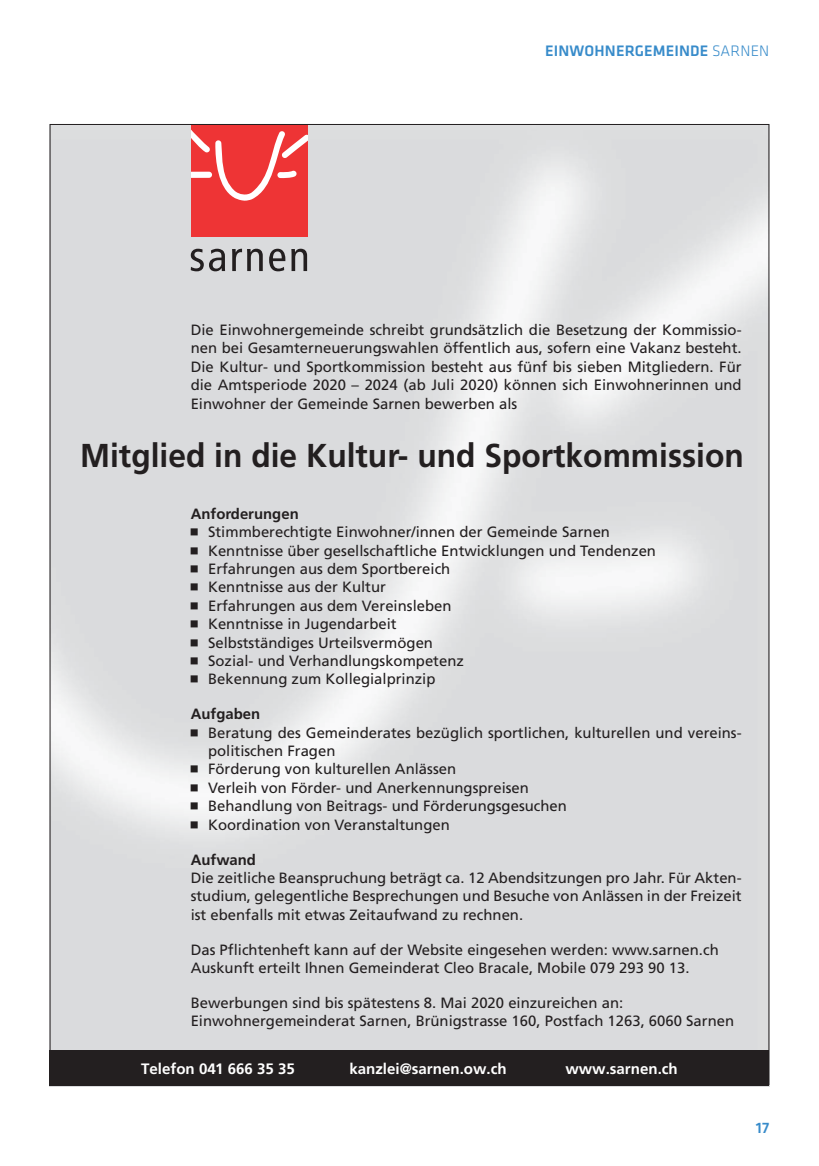
<style>
.page{position:relative;width:819px;height:1166px;background:#fff}
.page>*{position:absolute;margin:0;border:0;box-sizing:border-box;transform-origin:0 0}
.t1{font:700 33.07px "Frutiger";color:#231f20;scale:.96 1}
.t2{font:500 15.75px "Klavika";letter-spacing:.01em;color:#378bca}
.t3{font:700 15.05px "Frutiger";color:#fff}
.t4{font:14.88px/18.4px "Frutiger";color:#231f20}
.t5{font:700 14.88px "Frutiger";color:#231f20}
.s1{font-weight:300}
</style>
<div class="page">
<img style="left:52px;top:126px;width:715px;height:924px">
<div style="left:50px;top:1050px;width:719px;height:36px;background:#231f20"></div>
<div style="left:191px;top:124px;width:116px;height:113px;background:#ee3435"></div>
<svg style="left:191px;top:129px;width:116px;height:72px"></svg>
<svg style="left:191px;top:249px;width:34px;height:22px"></svg>
<svg style="left:232px;top:249px;width:31px;height:22px"></svg>
<svg style="left:269px;top:249px;width:16px;height:22px"></svg>
<svg style="left:291px;top:249px;width:16px;height:22px"></svg>
<svg style="left:191px;top:528px;width:7px;height:8px"></svg>
<svg style="left:191px;top:547px;width:7px;height:7px"></svg>
<svg style="left:191px;top:565px;width:7px;height:7px"></svg>
<svg style="left:191px;top:584px;width:7px;height:7px"></svg>
<svg style="left:191px;top:602px;width:7px;height:7px"></svg>
<svg style="left:191px;top:620px;width:7px;height:7px"></svg>
<svg style="left:191px;top:639px;width:7px;height:7px"></svg>
<svg style="left:191px;top:657px;width:7px;height:7px"></svg>
<svg style="left:191px;top:675px;width:7px;height:8px"></svg>
<svg style="left:191px;top:729px;width:7px;height:7px"></svg>
<svg style="left:191px;top:766px;width:7px;height:7px"></svg>
<svg style="left:191px;top:784px;width:7px;height:7px"></svg>
<svg style="left:191px;top:802px;width:7px;height:7px"></svg>
<svg style="left:191px;top:821px;width:7px;height:7px"></svg>
<p class="t2" style="left:545px;top:45px;width:226px">EINWOHNERGEMEINDE <span class="s1">SARNEN</span></p>
<p class="t4" style="left:191px;top:322px;width:552px;text-align:justify">Die Einwohnergemeinde schreibt grundsätzlich die Besetzung der Kommissio&shy;nen bei Gesamterneuerungswahlen öffentlich aus, sofern eine Vakanz besteht.<br>Die Kultur- und Sportkommission besteht aus fünf bis sieben Mitgliedern. Für die Amtsperiode 2020 – 2024 (ab Juli 2020) können sich Einwohnerinnen und Einwohner der Gemeinde Sarnen bewerben als</p>
<h1 class="t1" style="left:80px;top:442px;width:693px">Mitglied in die Kultur- und Sportkommission</h1>
<p class="t5" style="left:191px;top:508px;width:109px">Anforderungen</p>
<p class="t4" style="left:208px;top:524px;width:449px">Stimmberechtigte Einwohner/innen der Gemeinde Sarnen Kenntnisse über gesellschaftliche Entwicklungen und Tendenzen Erfahrungen aus dem Sportbereich<br>Kenntnisse aus der Kultur<br>Erfahrungen aus dem Vereinsleben<br>Kenntnisse in Jugendarbeit<br>Selbstständiges Urteilsvermögen<br>Sozial- und Verhandlungskompetenz<br>Bekennung zum Kollegialprinzip</p>
<p class="t5" style="left:191px;top:708px;width:71px">Aufgaben</p>
<p class="t4" style="left:208px;top:724px;width:535px">Beratung des Gemeinderates bezüglich sportlichen, kulturellen und vereins&shy;politischen Fragen<br>Förderung von kulturellen Anlässen<br>Verleih von Förder- und Anerkennungspreisen<br>Behandlung von Beitrags- und Förderungsgesuchen<br>Koordination von Veranstaltungen</p>
<p class="t5" style="left:191px;top:853px;width:67px">Aufwand</p>
<p class="t4" style="left:191px;top:870px;width:552px;text-align:justify">Die zeitliche Beanspruchung beträgt ca. 12 Abendsitzungen pro Jahr. Für Akten&shy;studium, gelegentliche Besprechungen und Besuche von Anlässen in der Freizeit ist ebenfalls mit etwas Zeitaufwand zu rechnen.</p>
<p class="t4" style="left:191px;top:941px;width:529px">Das Pflichtenheft kann auf der Website eingesehen werden: www.sarnen.ch<br>Auskunft erteilt Ihnen Gemeinderat Cleo Bracale, Mobile 079 293 90 13.</p>
<p class="t4" style="left:191px;top:995px;width:545px">Bewerbungen sind bis spätestens 8. Mai 2020 einzureichen an:<br>Einwohnergemeinderat Sarnen, Brünigstrasse 160, Postfach 1263, 6060 Sarnen</p>
<p class="t3" style="left:141px;top:1063px;width:155px">Telefon 041 666 35 35</p>
<p class="t3" style="left:349px;top:1063px;width:159px">kanzlei@sarnen.ow.ch</p>
<p class="t3" style="left:565px;top:1063px;width:114px">www.sarnen.ch</p>
<p class="t2" style="left:755px;top:1122px;width:15px">17</p>
</div>
